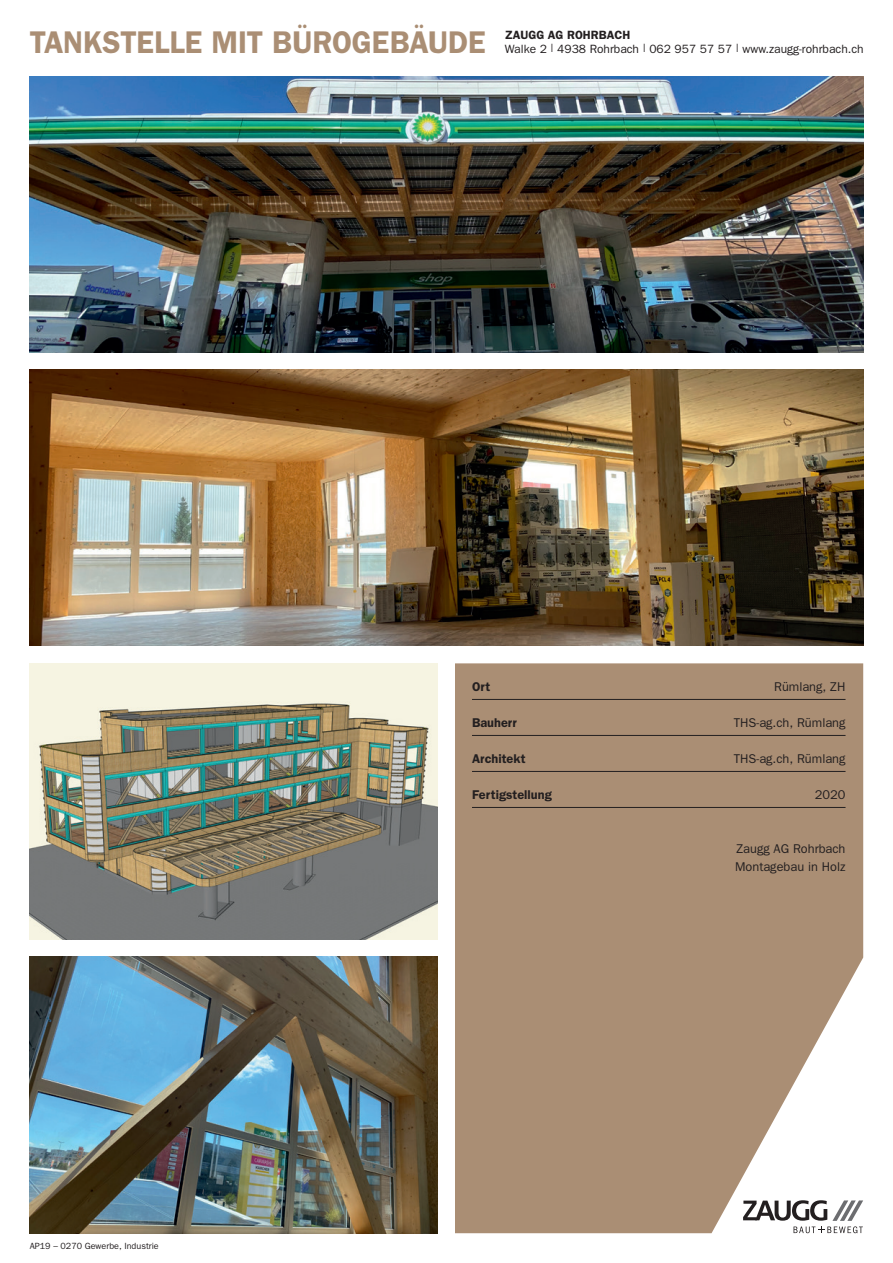
<style>
.page{position:relative;width:893px;height:1263px;background:#fff}
.page>*{position:absolute;margin:0;border:0;box-sizing:border-box;transform-origin:0 0}
.t1{font:600 31.5px "Franklin Gothic";color:#aa8e74;scale:.96 1}
.t2{font:12.75px "Franklin Gothic";color:#231f20}
.t3{font:600 12.75px "Franklin Gothic";color:#231f20}
.t4{font:12px "Franklin Gothic";color:#231f20}
.t5{font:600 12px "Franklin Gothic";color:#231f20}
.t6{font:9px "Franklin Gothic";color:#231f20}
</style>
<div class="page">
<svg style="left:455px;top:663px;width:408px;height:570px;background:#b0977f"></svg>
<img style="left:30px;top:957px;width:408px;height:276px">
<img style="left:30px;top:663px;width:408px;height:277px">
<img style="left:30px;top:370px;width:833px;height:276px">
<hr style="left:472px;top:699px;width:373px;height:1px;background:#231f20">
<hr style="left:472px;top:735px;width:373px;height:1px;background:#231f20">
<hr style="left:472px;top:771px;width:373px;height:1px;background:#231f20">
<hr style="left:472px;top:807px;width:373px;height:1px;background:#231f20">
<img style="left:30px;top:77px;width:833px;height:276px">
<p class="t1" style="left:30px;top:24px;width:476px">TANKSTELLE MIT BÜROGEBÄUDE</p>
<p class="t5" style="left:505px;top:28px;width:127px">ZAUGG AG ROHRBACH</p>
<p class="t4" style="left:505px;top:42px;width:360px">Walke 2 | 4938 Rohrbach | 062 957 57 57 | www.zaugg-rohrbach.ch</p>
<p class="t3" style="left:472px;top:679px;width:20px">Ort</p>
<p class="t2" style="left:774px;top:679px;width:73px">Rümlang, ZH</p>
<p class="t3" style="left:472px;top:715px;width:46px">Bauherr</p>
<p class="t2" style="left:734px;top:715px;width:113px">THS-ag.ch, Rümlang</p>
<p class="t3" style="left:472px;top:751px;width:55px">Architekt</p>
<p class="t2" style="left:734px;top:751px;width:113px">THS-ag.ch, Rümlang</p>
<p class="t3" style="left:472px;top:787px;width:81px">Fertigstellung</p>
<p class="t2" style="left:815px;top:787px;width:32px">2020</p>
<p class="t6" style="left:30px;top:1241px;width:131px">AP19 – 0270 Gewerbe, Industrie</p>
<p class="t2" style="left:736px;top:841px;width:111px">Zaugg AG Rohrbach</p>
<p class="t2" style="left:735px;top:859px;width:112px">Montagebau in Holz</p>
</div>
